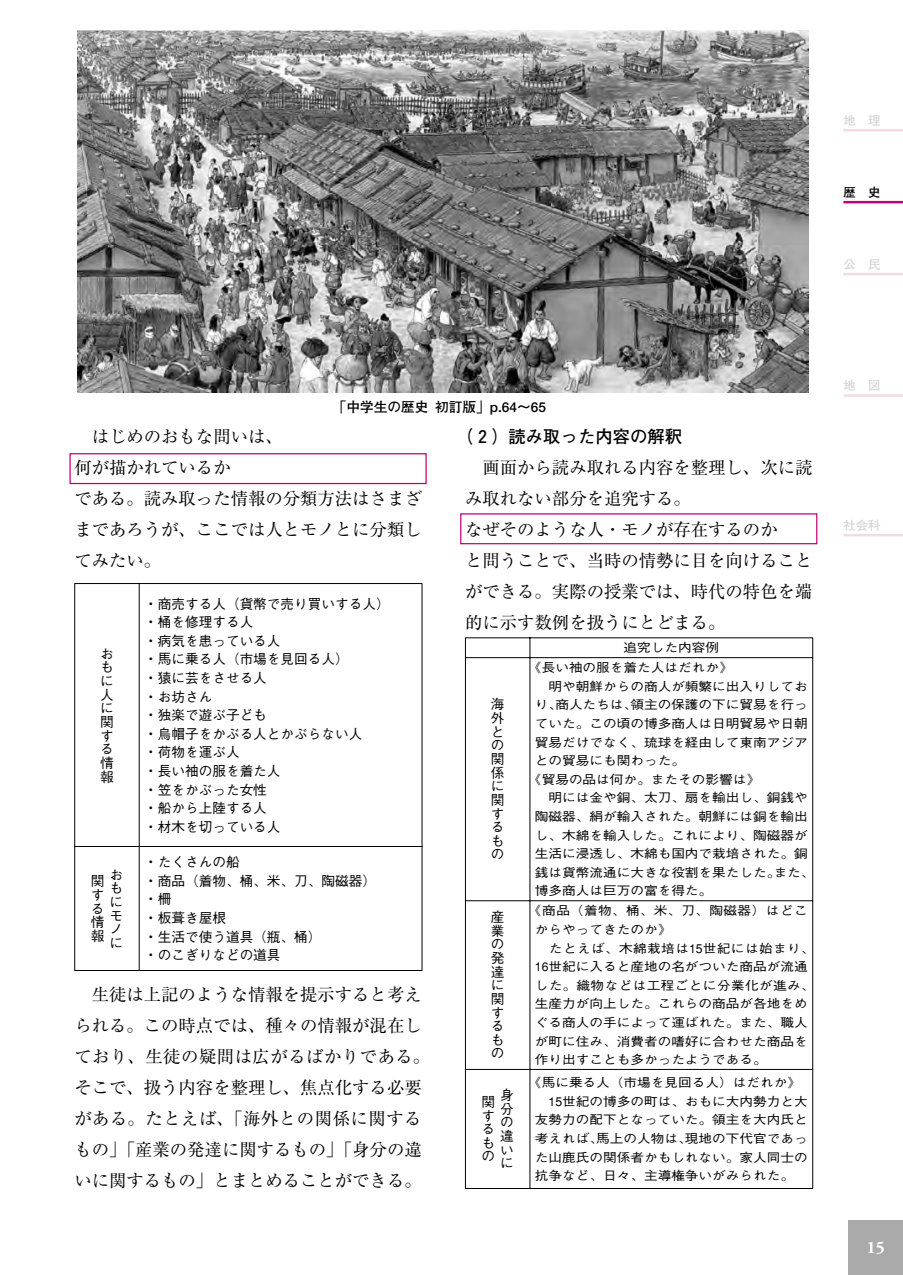
<style>
.page{position:relative;width:903px;height:1275px;background:#fff}
.page>*{position:absolute;margin:0;border:0;box-sizing:border-box;transform-origin:0 0}
.t1{font:17.32px/31px "Ryumin";color:#000}
.t2{font:700 17.32px "Futo Go B101";color:#000}
.t3{font:700 17.32px "Adobe Garamond";color:#fff}
.t4{font:500 13.65px/13.7px "Gothic BBB";color:#000}
.t5{font:700 13.65px "Futo Go B101";color:#000}
.t6{font:700 12.42px "Futo Go B101";color:#d6d6d6}
.t7{font:700 12.42px "Futo Go B101";color:#000}
.t8{font:500 12.25px/18.6px "Gothic BBB";color:#000;scale:1.11 1}
.t9{font:500 12.25px "Gothic BBB";color:#000}
</style>
<div class="page">
<div style="left:848px;top:1220px;width:55px;height:55px;background:#aaa"></div>
<div style="left:69px;top:453px;width:358px;height:31px;border:1px solid #c10077"></div>
<div style="left:460px;top:513px;width:357px;height:31px;border:1px solid #c10077"></div>
<hr style="left:74px;top:583px;width:65px;height:1px;background:#000">
<hr style="left:74px;top:584px;width:1px;height:262px;background:#000">
<hr style="left:139px;top:583px;width:283px;height:1px;background:#000">
<hr style="left:139px;top:583px;width:1px;height:263px;background:#000">
<hr style="left:422px;top:584px;width:1px;height:262px;background:#000">
<hr style="left:74px;top:846px;width:65px;height:1px;background:#000">
<hr style="left:74px;top:847px;width:1px;height:123px;background:#000">
<hr style="left:139px;top:846px;width:283px;height:1px;background:#000">
<hr style="left:139px;top:847px;width:1px;height:124px;background:#000">
<hr style="left:422px;top:847px;width:1px;height:123px;background:#000">
<hr style="left:74px;top:970px;width:65px;height:1px;background:#000">
<hr style="left:139px;top:970px;width:283px;height:1px;background:#000">
<hr style="left:465px;top:637px;width:65px;height:1px;background:#000">
<hr style="left:530px;top:637px;width:283px;height:1px;background:#000">
<svg style="left:530px;top:637px;width:1px;height:20px"></svg>
<hr style="left:465px;top:657px;width:65px;height:1px;background:#000">
<svg style="left:465px;top:638px;width:1px;height:19px"></svg>
<hr style="left:465px;top:658px;width:1px;height:242px;background:#000">
<hr style="left:530px;top:657px;width:283px;height:1px;background:#000">
<svg style="left:812px;top:638px;width:1px;height:19px"></svg>
<hr style="left:530px;top:658px;width:1px;height:242px;background:#000">
<hr style="left:812px;top:658px;width:1px;height:242px;background:#000">
<hr style="left:465px;top:900px;width:65px;height:1px;background:#000">
<hr style="left:465px;top:901px;width:1px;height:168px;background:#000">
<hr style="left:530px;top:900px;width:283px;height:1px;background:#000">
<hr style="left:530px;top:901px;width:1px;height:168px;background:#000">
<hr style="left:812px;top:901px;width:1px;height:168px;background:#000">
<hr style="left:465px;top:1069px;width:65px;height:1px;background:#000">
<hr style="left:465px;top:1070px;width:1px;height:118px;background:#000">
<hr style="left:530px;top:1069px;width:283px;height:1px;background:#000">
<hr style="left:530px;top:1070px;width:1px;height:119px;background:#000">
<hr style="left:812px;top:1070px;width:1px;height:118px;background:#000">
<hr style="left:465px;top:1188px;width:65px;height:1px;background:#000">
<hr style="left:530px;top:1188px;width:283px;height:1px;background:#000">
<img style="left:77px;top:30px;width:731px;height:362px">
<hr style="left:843px;top:129px;width:60px;height:2px;background:#f3dae3">
<hr style="left:843px;top:273px;width:60px;height:2px;background:#f3dae3">
<hr style="left:843px;top:394px;width:60px;height:3px;background:#f3dae3">
<hr style="left:843px;top:534px;width:60px;height:2px;background:#f3dae3">
<hr style="left:843px;top:201px;width:60px;height:2px;background:#c10077">
<p class="t6" style="left:843px;top:113px;width:39px">地　理</p>
<p class="t7" style="left:843px;top:185px;width:39px">歴　史</p>
<p class="t6" style="left:843px;top:257px;width:39px">公　民</p>
<p class="t5" style="left:333px;top:399px;width:214px">「中学生の歴史初訂版」p.64～65</p>
<h1 class="t1" style="left:74px;top:421px;width:349px">　はじめのおもな問いは、<br>何が描かれているか<br>である。読み取った情報の分類方法はさまざまであろうが、ここでは人とモノとに分類してみたい。</h1>
<p class="t4" style="left:100px;top:647px;width:15px">おもに人に関する情報</p>
<p class="t4" style="left:91px;top:875px;width:15px">関する情報</p>
<p class="t4" style="left:109px;top:868px;width:14px;text-align:justify">おもにモノに</p>
<p class="t4" style="left:144px;top:595px;width:247px;line-height:18.6px">・商売する人（貨幣で売り買いする人）・桶を修理する人<br>・病気を患っている人<br>・馬に乗る人（市場を見回る人）<br>・猿に芸をさせる人<br>・お坊さん<br>・独楽で遊ぶ子ども<br>・烏帽子をかぶる人とかぶらない人<br>・荷物を運ぶ人<br>・長い袖の服を着た人<br>・笠をかぶった女性<br>・船から上陸する人<br>・材木を切っている人</p>
<p class="t4" style="left:144px;top:853px;width:233px;line-height:18.6px">・たくさんの船<br>・商品（着物、桶、米、刀、陶磁器）・柵<br>・板葺き屋根<br>・生活で使う道具（瓶、桶）<br>・のこぎりなどの道具</p>
<h1 class="t1" style="left:74px;top:978px;width:357px">　生徒は上記のような情報を提示すると考えられる。この時点では、種々の情報が混在しており、生徒の疑問は広がるばかりである。そこで、扱う内容を整理し、焦点化する必要がある。たとえば、「海外との関係に関するもの」「産業の発達に関するもの」「身分の違いに関するもの」とまとめることができる。</h1>
<h1 class="t2" style="left:456px;top:426px;width:227px">（２）読み取った内容の解釈</h1>
<h1 class="t1" style="left:465px;top:451px;width:349px">　画面から読み取れる内容を整理し、次に読み取れない部分を追究する。<br>なぜそのような人・モノが存在するのか<br>と問うことで、当時の情勢に目を向けることができる。実際の授業では、時代の特色を端的に示す数例を扱うにとどまる。</h1>
<p class="t4" style="left:491px;top:698px;width:15px">海外との関係に関するもの</p>
<p class="t8" style="left:623px;top:639px;width:88px">追究した内容例</p>
<p class="t8" style="left:528px;top:659px;width:186px">《長い袖の服を着た人はだれか》</p>
<p class="t8" style="left:535px;top:677px;width:247px">　明や朝鮮からの商人が頻繁に出入りしてお</p>
<p class="t8" style="left:535px;top:696px;width:247px">り、商人たちは、領主の保護の下に貿易を行っ</p>
<p class="t8" style="left:535px;top:715px;width:247px">ていた。この頃の博多商人は日明貿易や日朝</p>
<p class="t8" style="left:535px;top:733px;width:247px">貿易だけでなく、琉球を経由して東南アジア</p>
<p class="t8" style="left:535px;top:752px;width:137px">との貿易にも関わった。</p>
<p class="t8" style="left:528px;top:770px;width:210px">《貿易の品は何か。またその影響は》</p>
<p class="t8" style="left:535px;top:789px;width:247px">　明には金や銅、太刀、扇を輸出し、銅銭や</p>
<p class="t8" style="left:535px;top:808px;width:247px">陶磁器、絹が輸入された。朝鮮には銅を輸出</p>
<p class="t8" style="left:535px;top:826px;width:247px">し、木綿を輸入した。これにより、陶磁器が</p>
<p class="t8" style="left:535px;top:845px;width:247px">生活に浸透し、木綿も国内で栽培された。銅</p>
<p class="t8" style="left:535px;top:863px;width:253px">銭は貨幣流通に大きな役割を果たした。また、</p>
<p class="t8" style="left:535px;top:882px;width:161px">博多商人は巨万の富を得た。</p>
<p class="t4" style="left:491px;top:911px;width:15px">産業の発達に関するもの</p>
<p class="t8" style="left:535px;top:902px;width:253px;text-indent:-7px">《商品（着物、桶、米、刀、陶磁器）はどこからやってきたのか》<br>　たとえば、木綿栽培は15世紀には始まり、<br>16世紀に入ると産地の名がついた商品が流通した。織物などは工程ごとに分業化が進み、生産力が向上した。これらの商品が各地をめぐる商人の手によって運ばれた。また、職人が町に住み、消費者の嗜好に合わせた商品を作り出すことも多かったようである。</p>
<p class="t4" style="left:500px;top:1089px;width:15px;text-align:justify">身分の違いに</p>
<p class="t8" style="left:528px;top:1074px;width:247px">《馬に乗る人（市場を見回る人）はだれか》</p>
<p class="t9" style="left:548px;top:1094px;width:261px">15世紀の博多の町は、おもに大内勢力と大</p>
<p class="t8" style="left:535px;top:1111px;width:247px">友勢力の配下となっていた。領主を大内氏と</p>
<p class="t8" style="left:535px;top:1129px;width:247px">考えれば、馬上の人物は、現地の下代官であっ</p>
<p class="t8" style="left:535px;top:1148px;width:247px">た山鹿氏の関係者かもしれない。家人同士の</p>
<p class="t8" style="left:535px;top:1167px;width:235px">抗争など、日々、主導権争いがみられた。</p>
<p class="t4" style="left:481px;top:1095px;width:14px;text-align:justify">関するもの</p>
<p class="t6" style="left:843px;top:379px;width:39px">地　図</p>
<p class="t6" style="left:843px;top:518px;width:39px">社会科</p>
<h1 class="t3" style="left:867px;top:1238px;width:20px">15</h1>
</div>
